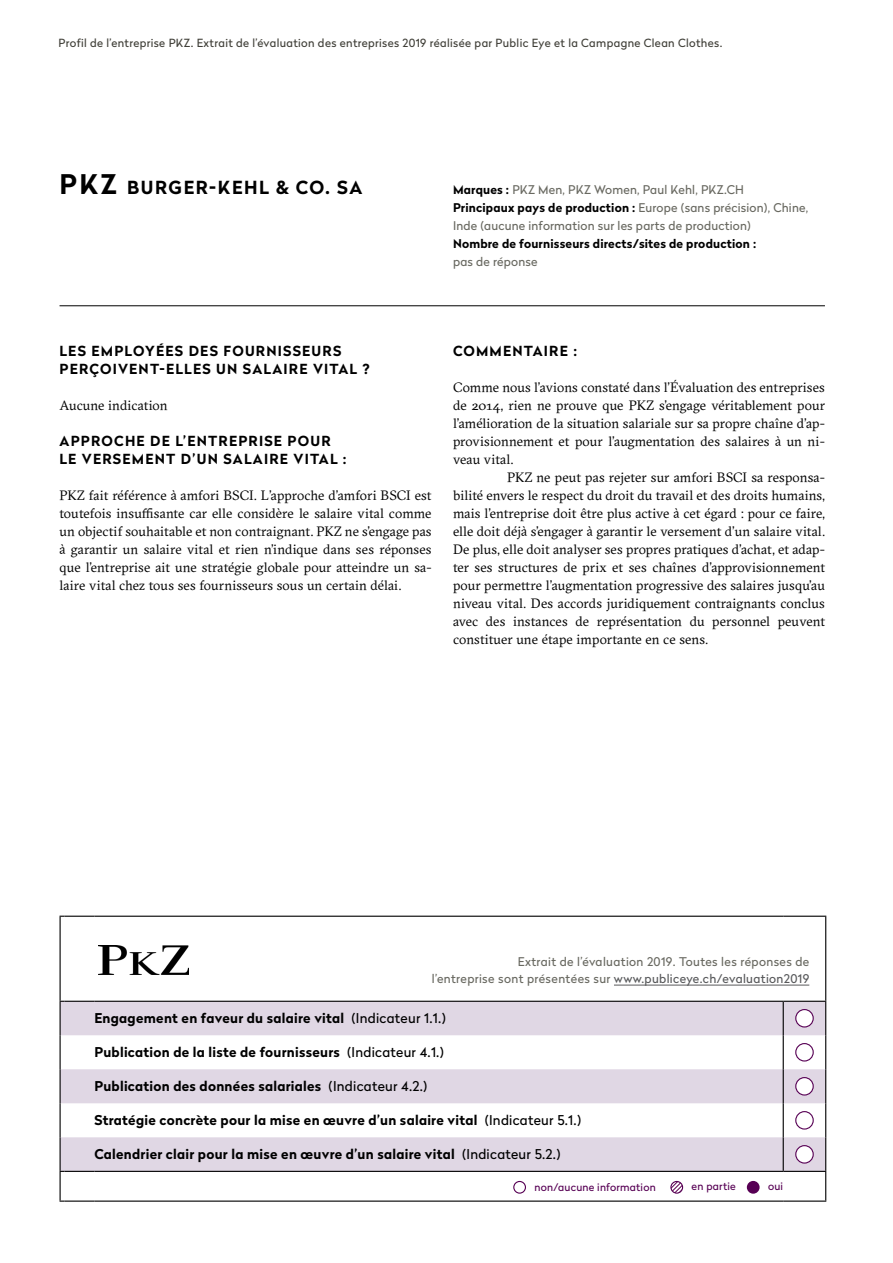
<style>
.page{position:relative;width:893px;height:1263px;background:#fff}
.page>*{position:absolute;margin:0;border:0;box-sizing:border-box;transform-origin:0 0}
._01_Untertitel_1{font:700 18px "Radikal";letter-spacing:.085em;color:#000}
._01_Untertitel_1-2{font:700 13.8px/18px "Radikal";letter-spacing:.085em;color:#000}
._03_Lauftext_oE-Ausz{font:700 13.8px "Radikal";letter-spacing:.085em;color:#000}
._03_Lauftext_oE-Ausz-2{font:13.5px/18px "GT Sectra";letter-spacing:.01em;color:#000;text-align:justify}
._04_Fussnote{font:700 13.5px "Radikal";letter-spacing:.02em;color:#000}
._01_Untertitel_1-3{font:13.5px "GT Sectra";color:#000}
._03_Lauftext_oE-Ausz-3{font:12px/18px "Radikal";letter-spacing:.015em;color:#696961}
._07_Quote_Absender{font:12px "Radikal";letter-spacing:.03em;color:#58595b}
._03_Lauftext_oE-Ausz-4{font:700 12px "Radikal";letter-spacing:.015em;color:#000}
._07_Quote_Absender-2{font:12px "Radikal";letter-spacing:.03em;color:#696961}
.t1{font:11.25px "Radikal";letter-spacing:.03em;color:#403f38}
._04_Fussnote-2{font:10.5px "Radikal";letter-spacing:.02em;color:#570054}
.s1{font-size:27px}
.s2{font-weight:700;color:#000}
.s3{color:#696961}
.s4{font-weight:400}
</style>
<div class="page">
<svg style="left:61px;top:945px;width:764px;height:249px"></svg>
<svg style="left:61px;top:1002px;width:764px;height:169px;fill:#e0d7e4"></svg>
<hr style="left:825px;top:917px;width:1px;height:84px;background:#000">
<svg style="left:825px;top:1172px;width:1px;height:28px"></svg>
<hr style="left:783px;top:1002px;width:1px;height:33px;background:#000">
<hr style="left:825px;top:1002px;width:1px;height:33px;background:#000">
<hr style="left:783px;top:1035px;width:1px;height:34px;background:#000">
<hr style="left:825px;top:1035px;width:1px;height:34px;background:#000">
<hr style="left:783px;top:1069px;width:1px;height:34px;background:#000">
<hr style="left:825px;top:1069px;width:1px;height:34px;background:#000">
<hr style="left:783px;top:1103px;width:1px;height:34px;background:#000">
<hr style="left:825px;top:1103px;width:1px;height:34px;background:#000">
<hr style="left:783px;top:1137px;width:1px;height:34px;background:#000">
<hr style="left:825px;top:1137px;width:1px;height:34px;background:#000">
<hr style="left:94px;top:1200px;width:689px;height:2px;background:#000">
<hr style="left:783px;top:1200px;width:43px;height:2px;background:#000">
<hr style="left:783px;top:1001px;width:43px;height:1px;background:#000">
<hr style="left:60px;top:917px;width:1px;height:84px;background:#000">
<svg style="left:60px;top:916px;width:34px;height:1px"></svg>
<hr style="left:94px;top:916px;width:689px;height:1px;background:#000">
<hr style="left:783px;top:916px;width:43px;height:1px;background:#000">
<hr style="left:60px;top:1002px;width:1px;height:33px;background:#000">
<svg style="left:60px;top:1001px;width:34px;height:1px"></svg>
<hr style="left:94px;top:1001px;width:689px;height:1px;background:#000">
<hr style="left:60px;top:1035px;width:1px;height:34px;background:#000">
<hr style="left:60px;top:1069px;width:1px;height:34px;background:#000">
<hr style="left:60px;top:1103px;width:1px;height:34px;background:#000">
<hr style="left:60px;top:1137px;width:1px;height:34px;background:#000">
<svg style="left:60px;top:1171px;width:34px;height:31px"></svg>
<hr style="left:94px;top:1171px;width:689px;height:1px;background:#000">
<hr style="left:783px;top:1171px;width:43px;height:1px;background:#000">
<img style="left:99px;top:946px;width:90px;height:29px">
<div style="left:796px;top:1009px;width:17px;height:18px;background:#fff;border-radius:50%"></div>
<div style="left:795px;top:1009px;width:19px;height:18px;border:1px solid #570054;border-radius:50%"></div>
<div style="left:796px;top:1043px;width:17px;height:18px;background:#fff;border-radius:50%"></div>
<div style="left:795px;top:1043px;width:19px;height:18px;border:1px solid #570054;border-radius:50%"></div>
<div style="left:796px;top:1077px;width:17px;height:18px;background:#fff;border-radius:50%"></div>
<div style="left:795px;top:1077px;width:19px;height:18px;border:1px solid #570054;border-radius:50%"></div>
<div style="left:796px;top:1111px;width:17px;height:18px;background:#fff;border-radius:50%"></div>
<div style="left:795px;top:1111px;width:19px;height:18px;border:1px solid #570054;border-radius:50%"></div>
<div style="left:796px;top:1146px;width:17px;height:17px;background:#fff;border-radius:50%"></div>
<div style="left:795px;top:1145px;width:19px;height:18px;border:1px solid #570054;border-radius:50%"></div>
<hr style="left:60px;top:305px;width:765px;height:1px;background:#000">
<div style="left:514px;top:1181px;width:11px;height:12px;background:#fff;border-radius:50%"></div>
<div style="left:513px;top:1181px;width:13px;height:13px;border:1px solid #570054;border-radius:50%"></div>
<div style="left:747px;top:1181px;width:13px;height:13px;background:#570054;border-radius:50%"></div>
<svg style="left:671px;top:1181px;width:12px;height:12px"></svg>
<div style="left:670px;top:1181px;width:13px;height:13px;border:1px solid #570054;border-radius:50%"></div>
<hr style="left:614px;top:985px;width:195px;height:1px;background:#58595b">
<p class="t1" style="left:58px;top:35px;width:665px">Profil de l’entreprise PKZ. Extrait de l’évaluation des entreprises 2019 réalisée par Public Eye et la Campagne Clean Clothes.</p>
<p class="_01_Untertitel_1" style="left:60px;top:174px;width:304px"><span class="s1">PKZ</span> BURGER-KEHL &amp; CO. SA</p>
<p class="_03_Lauftext_oE-Ausz-3" style="left:453px;top:180px;width:292px"><span class="s2">Marques :</span> PKZ Men, PKZ Women, Paul Kehl, PKZ.CH</p>
<p class="_03_Lauftext_oE-Ausz-3" style="left:453px;top:198px;width:357px"><span class="s2">Principaux pays de production :</span> Europe (sans précision), Chine,<br>Inde (aucune information sur les parts de production)</p>
<p class="_03_Lauftext_oE-Ausz-4" style="left:453px;top:235px;width:305px">Nombre de fournisseurs directs/sites de production :</p>
<p class="_03_Lauftext_oE-Ausz-3" style="left:453px;top:252px;width:86px">pas de réponse</p>
<p class="_01_Untertitel_1-2" style="left:60px;top:341px;width:283px">LES EMPLOYÉES DES FOURNISSEURS</p>
<p class="_01_Untertitel_1-2" style="left:60px;top:359px;width:312px">PERÇOIVENT-ELLES UN SALAIRE VITAL ?</p>
<p class="_01_Untertitel_1-3" style="left:60px;top:397px;width:110px">Aucune indication</p>
<p class="_01_Untertitel_1-2" style="left:60px;top:431px;width:289px">APPROCHE DE L’ENTREPRISE POUR<br>LE VERSEMENT D’UN SALAIRE VITAL :</p>
<p class="_03_Lauftext_oE-Ausz-2" style="left:60px;top:486px;width:374px">PKZ fait référence à amfori BSCI. L’approche d’amfori BSCI est toutefois insuffisante car elle considère le salaire vital comme un objectif souhaitable et non contraignant. PKZ ne s’engage pas à garantir un salaire vital et rien n’indique dans ses réponses que l’entreprise ait une stratégie globale pour atteindre un sa&shy;laire vital chez tous ses fournisseurs sous un certain délai.</p>
<p class="_03_Lauftext_oE-Ausz" style="left:453px;top:341px;width:125px">COMMENTAIRE :</p>
<p class="_03_Lauftext_oE-Ausz-2" style="left:453px;top:378px;width:373px">Comme nous l’avions constaté dans l’Évaluation des entreprises de 2014, rien ne prouve que PKZ s’engage véritablement pour l’amélioration de la situation salariale sur sa propre chaîne d’ap&shy;provisionnement et pour l’augmentation des salaires à un ni&shy;veau vital.</p>
<p class="_03_Lauftext_oE-Ausz-2" style="left:453px;top:468px;width:373px;text-indent:54px">PKZ ne peut pas rejeter sur amfori BSCI sa responsa&shy;bilité envers le respect du droit du travail et des droits humains, mais l’entreprise doit être plus active à cet égard : pour ce faire, elle doit déjà s’engager à garantir le versement d’un salaire vital.<br>De plus, elle doit analyser ses propres pratiques d’achat, et adap&shy;ter ses structures de prix et ses chaînes d’approvisionnement pour permettre l’augmentation progressive des salaires jusqu’au niveau vital. Des accords juridiquement contraignants conclus avec des instances de représentation du personnel peuvent constituer une étape importante en ce sens.</p>
<p class="_07_Quote_Absender-2" style="left:518px;top:953px;width:293px">Extrait de l’évaluation 2019. Toutes les réponses de</p>
<p class="_07_Quote_Absender" style="left:432px;top:970px;width:379px"><span class="s3">l’entreprise sont présentées sur</span> www.publiceye.ch/evaluation2019</p>
<p class="_04_Fussnote" style="left:94px;top:1009px;width:353px">Engagement en faveur du salaire vital <span class="s4">(Indicateur 1.1.)</span></p>
<p class="_04_Fussnote" style="left:94px;top:1043px;width:351px">Publication de la liste de fournisseurs <span class="s4">(Indicateur 4.1.)</span></p>
<p class="_04_Fussnote" style="left:94px;top:1077px;width:334px">Publication des données salariales <span class="s4">(Indicateur 4.2.)</span></p>
<p class="_04_Fussnote" style="left:94px;top:1111px;width:488px">Stratégie concrète pour la mise en œuvre d’un salaire vital <span class="s4">(Indicateur 5.1.)</span></p>
<p class="_04_Fussnote" style="left:94px;top:1145px;width:468px">Calendrier clair pour la mise en œuvre d’un salaire vital <span class="s4">(Indicateur 5.2.)</span></p>
<p class="_04_Fussnote-2" style="left:534px;top:1180px;width:123px">non/aucune information</p>
<p class="_04_Fussnote-2" style="left:692px;top:1179px;width:46px">en partie</p>
<p class="_04_Fussnote-2" style="left:768px;top:1179px;width:17px">oui</p>
</div>
